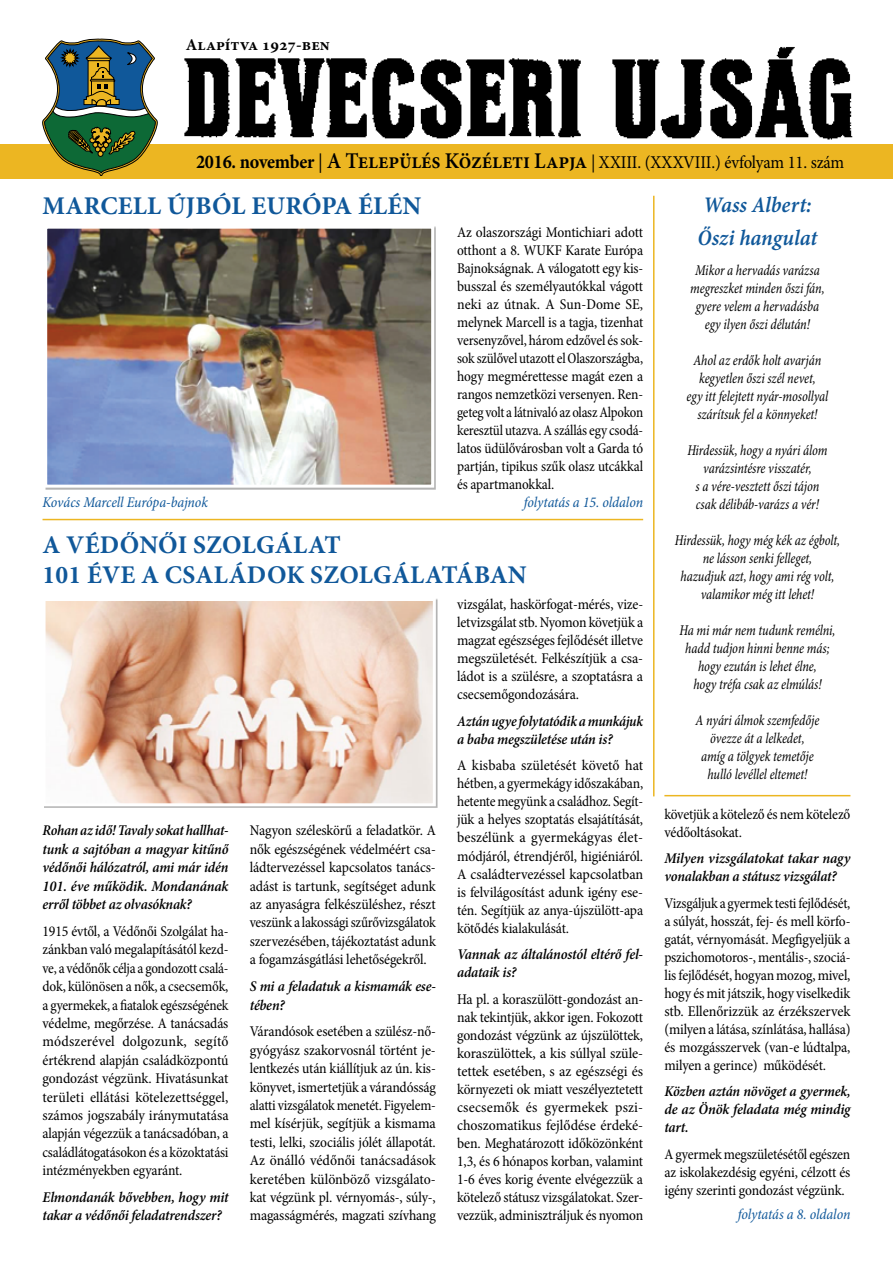
<style>
.page{position:relative;width:893px;height:1263px;background:#fff}
.page>*{position:absolute;margin:0;border:0;box-sizing:border-box;transform-origin:0 0}
.t1{font:700 25.5px/30.6px "Minion Pro";letter-spacing:.01em;color:#10589a}
.t2{font:22.5px/32.4px "Minion Pro Semibold Cn It Capt";color:#10589a}
.t3{font:18px "Minion Pro";letter-spacing:-.01em;color:#000;scale:.93 1}
.t4{font:700 16.5px "Minion Pro";color:#000}
.t5{font:condensed 15px/18px "Minion Pro";letter-spacing:-.01em;color:#000;text-align:justify}
.t6{font:italic condensed 15px/18px "Minion Pro";letter-spacing:-.005em;color:#000;text-align:center;scale:.89 1}
.t7{font:italic 600 condensed 15px/18.5px "Minion Pro";letter-spacing:-.015em;color:#000}
.t8{font:italic condensed 15px "Minion Pro";letter-spacing:-.01em;color:#10589a}
.s1{font-weight:700;font-size:19.5px}
.s2{font-size:19.5px}
.s3{font-weight:600;font-size:22.5px}
</style>
<div class="page">
<div style="left:0;top:144px;width:893px;height:35px;background:#ecb622"></div>
<svg style="left:43px;top:38px;width:114px;height:138px"></svg>
<img style="left:184px;top:47px;width:669px;height:93px">
<hr style="left:653px;top:196px;width:1px;height:600px;background:#ecb622">
<hr style="left:43px;top:519px;width:600px;height:1px;background:#ecb622">
<hr style="left:664px;top:795px;width:186px;height:1px;background:#ecb622">
<img style="left:45px;top:226px;width:391px;height:263px">
<svg style="left:44px;top:598px;width:393px;height:210px"></svg>
<p class="t4" style="left:186px;top:33px;width:145px">ALAPÍTVA 1927-BEN</p>
<p class="t3" style="left:196px;top:150px;width:698px"><span class="s1">2016. NOVEMBER</span> <span class="s2">|</span> <span class="s3">A Település Közéleti Lapja</span> | XXIII. (XXXVIII.) évfolyam 11. szám</p>
<h1 class="t1" style="left:43px;top:190px;width:380px">MARCELL ÚJBÓL EURÓPA ÉLÉN</h1>
<p class="t5" style="left:457px;top:223px;width:188px">Az olaszországi Montichiari adott otthont a 8. WUKF Karate Európa Bajnokságnak. A válogatott egy kis&shy;busszal és személyautókkal vágott neki az útnak. A Sun-Dome SE, melynek Marcell is a tagja, tizenhat versenyzővel, három edzővel és sok&shy;sok szülővel utazott el Olaszországba, hogy megmérettesse magát ezen a rangos nemzetközi versenyen. Ren&shy;geteg volt a látnivaló az olasz Alpokon keresztül utazva. A szállás egy csodá&shy;latos üdülővárosban volt a Garda tó partján, tipikus szűk olasz utcákkal és apartmanokkal.</p>
<p class="t8" style="left:43px;top:493px;width:167px">Kovács Marcell Európa-bajnok</p>
<p class="t8" style="left:524px;top:493px;width:121px">folytatás a 15. oldalon</p>
<h1 class="t1" style="left:43px;top:529px;width:486px">A VÉDŐNŐI SZOLGÁLAT<br>101 ÉVE A CSALÁDOK SZOLGÁLATÁBAN</h1>
<p class="t7" style="left:43px;top:821px;width:188px;text-align:justify">Rohan az idő! Tavaly sokat hallhat&shy;tunk a sajtóban a magyar kitűnő védőnői hálózatról, ami már idén 101. éve működik. Mondanának erről többet az olvasóknak?</p>
<p class="t5" style="left:43px;top:922px;width:188px;line-height:18.5px">1915 évtől, a Védőnői Szolgálat ha&shy;zánkban való megalapításától kezd&shy;ve, a védőnők célja a gondozott csalá&shy;dok, különösen a nők, a csecsemők, a gyermekek, a fiatalok egészségének védelme, megőrzése. A tanácsadás módszerével dolgozunk, segítő értékrend alapján családközpontú gondozást végzünk. Hivatásunkat területi ellátási kötelezettséggel, számos jogszabály iránymutatása alapján végezzük a tanácsadóban, a családlátogatásokon és a közoktatási intézményekben egyaránt.</p>
<p class="t7" style="left:43px;top:1188px;width:188px">Elmondanák bővebben, hogy mit takar a védőnői feladatrendszer?</p>
<p class="t5" style="left:250px;top:821px;width:188px;line-height:18.5px">Nagyon széleskörű a feladatkör. A nők egészségének védelméért csa&shy;ládtervezéssel kapcsolatos tanács&shy;adást is tartunk, segítséget adunk az anyaságra felkészüléshez, részt veszünk a lakossági szűrővizsgálatok szervezésében, tájékoztatást adunk a fogamzásgátlási lehetőségekről.</p>
<p class="t7" style="left:250px;top:977px;width:188px">S mi a feladatuk a kismamák ese&shy;tében?</p>
<p class="t5" style="left:250px;top:1023px;width:188px;line-height:18.5px">Várandósok esetében a szülész-nő&shy;gyógyász szakorvosnál történt je&shy;lentkezés után kiállítjuk az ún. kis&shy;könyvet, ismertetjük a várandósság alatti vizsgálatok menetét. Figyelem&shy;mel kísérjük, segítjük a kismama testi, lelki, szociális jólét állapotát.<br>Az önálló védőnői tanácsadások keretében különböző vizsgálato&shy;kat végzünk pl. vérnyomás-, súly-, magasságmérés, magzati szívhang</p>
<p class="t5" style="left:457px;top:595px;width:188px">vizsgálat, haskörfogat-mérés, vize&shy;letvizsgálat stb. Nyomon követjük a magzat egészséges fejlődését illetve megszületését. Felkészítjük a csa&shy;ládot is a szülésre, a szoptatásra a csecsemőgondozására.</p>
<p class="t7" style="left:457px;top:712px;width:188px;line-height:18px">Aztán ugye folytatódik a munkájuk a baba megszületése után is?</p>
<p class="t5" style="left:457px;top:757px;width:188px">A kisbaba születését követő hat hétben, a gyermekágy időszakában, hetente megyünk a családhoz. Segít&shy;jük a helyes szoptatás elsajátítását, beszélünk a gyermekágyas élet&shy;módjáról, étrendjéről, higiéniáról.<br>A családtervezéssel kapcsolatban is felvilágosítást adunk igény ese&shy;tén. Segítjük az anya-újszülött-apa kötődés kialakulását.</p>
<p class="t7" style="left:457px;top:945px;width:188px;line-height:18px">Vannak az általánostól eltérő fel&shy;adataik is?</p>
<p class="t5" style="left:457px;top:990px;width:188px">Ha pl. a koraszülött-gondozást an&shy;nak tekintjük, akkor igen. Fokozott gondozást végzünk az újszülöttek, koraszülöttek, a kis súllyal szüle&shy;tettek esetében, s az egészségi és környezeti ok miatt veszélyeztetett csecsemők és gyermekek pszi&shy;choszomatikus fejlődése érdeké&shy;ben. Meghatározott időközönként 1,3, és 6 hónapos korban, valamint 1-6 éves korig évente elvégezzük a kötelező státusz vizsgálatokat. Szer&shy;vezzük, adminisztráljuk és nyomon</p>
<h2 class="t2" style="left:697px;top:189px;width:121px">Wass Albert:<br>Őszi hangulat</h2>
<p class="t6" style="left:690px;top:262px;width:153px">Mikor a hervadás varázsa megreszket minden őszi fán, gyere velem a hervadásba egy ilyen őszi délután!</p>
<p class="t6" style="left:687px;top:352px;width:161px">Ahol az erdők holt avarján kegyetlen őszi szél nevet,<br>egy itt felejtett nyár-mosollyal szárítsuk fel a könnyeket!</p>
<p class="t6" style="left:687px;top:442px;width:159px">Hirdessük, hogy a nyári álom varázsintésre visszatér,<br>s a vére-vesztett őszi tájon csak délibáb-varázs a vér!</p>
<p class="t6" style="left:675px;top:532px;width:187px">Hirdessük, hogy még kék az égbolt, ne lásson senki felleget,<br>hazudjuk azt, hogy ami rég volt, valamikor még itt lehet!</p>
<p class="t6" style="left:679px;top:622px;width:177px">Ha mi már nem tudunk remélni, hadd tudjon hinni benne más; hogy ezután is lehet élne,<br>hogy tréfa csak az elmúlás!</p>
<p class="t6" style="left:696px;top:712px;width:140px">A nyári álmok szemfedője övezze át a lelkedet,<br>amíg a tölgyek temetője hulló levéllel eltemet!</p>
<p class="t5" style="left:664px;top:805px;width:188px">követjük a kötelező és nem kötelező védőoltásokat.</p>
<p class="t7" style="left:664px;top:849px;width:188px;line-height:18px">Milyen vizsgálatokat takar nagy vonalakban a státusz vizsgálat?</p>
<p class="t5" style="left:664px;top:894px;width:188px">Vizsgáljuk a gyermek testi fejlődését, a súlyát, hosszát, fej- és mell körfo&shy;gatát, vérnyomását. Megfigyeljük a pszichomotoros-, mentális-, szociá&shy;lis fejlődését, hogyan mozog, mivel, hogy és mit játszik, hogy viselkedik stb. Ellenőrizzük az érzékszervek (milyen a látása, színlátása, hallása) és mozgásszervek (van-e lúdtalpa, milyen a gerince) működését.</p>
<p class="t7" style="left:664px;top:1082px;width:188px;line-height:18px;text-align:justify">Közben aztán növöget a gyermek, de az Önök feladata még mindig tart.</p>
<p class="t5" style="left:664px;top:1145px;width:188px">A gyermek megszületésétől egészen az iskolakezdésig egyéni, célzott és igény szerinti gondozást végzünk.</p>
<p class="t8" style="left:738px;top:1204px;width:114px">folytatás a 8. oldalon</p>
</div>
